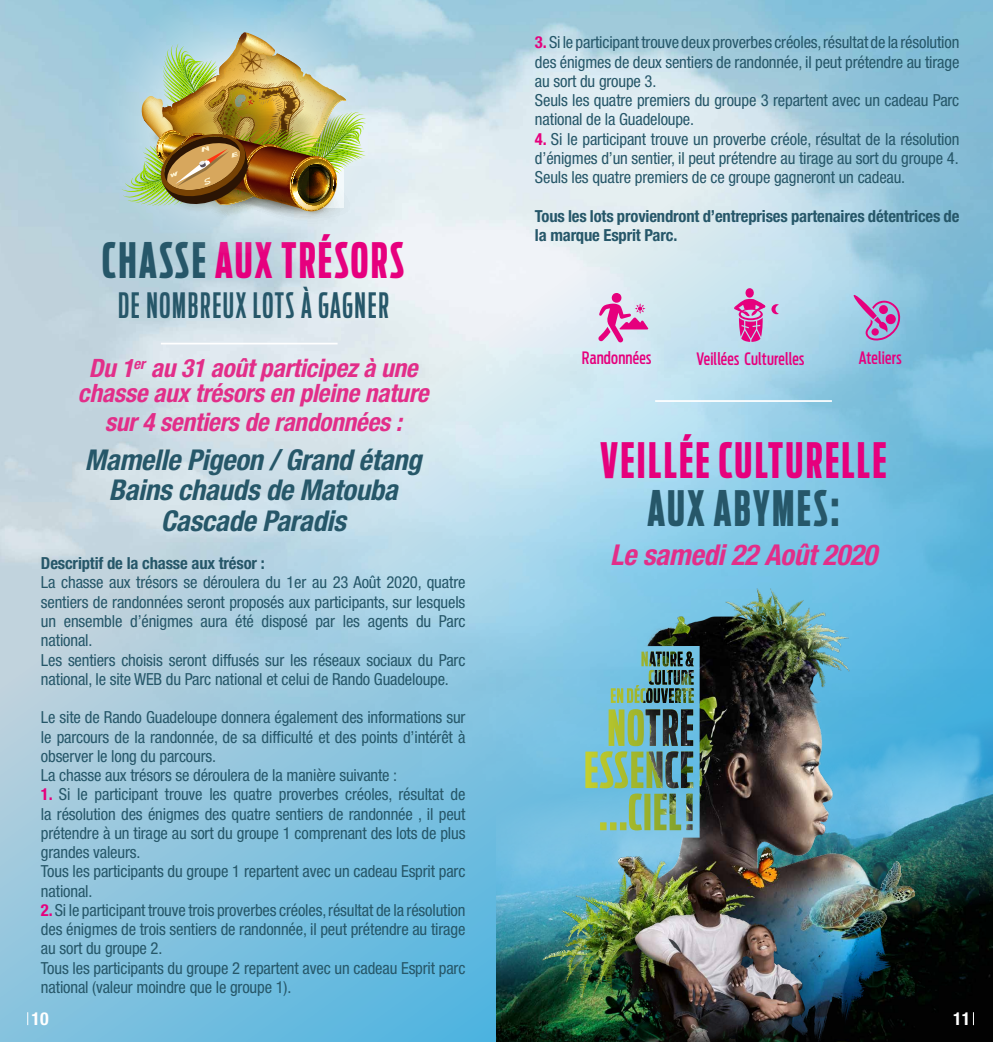
<style>
.page{position:relative;width:993px;height:1042px;background:#fff}
.page>*{position:absolute;margin:0;border:0;box-sizing:border-box;transform-origin:0 0}
.t1{font:700 48.3px "Antenna Comp";letter-spacing:.05em;color:#e6007d}
.t2{font:700 48.3px "Antenna Comp";letter-spacing:.05em;color:#e6007e}
.t3{font:700 48.3px "Antenna Comp";letter-spacing:.05em;color:#265769}
.t4{font:500 34.65px "Antenna Comp";letter-spacing:.05em;color:#265769}
.t5{font:italic 700 condensed 28.7px/30.4px "Helvetica Neue LT Std";letter-spacing:-.01em;color:#265769;text-align:center}
.t6{font:italic 700 condensed 28.7px "Helvetica Neue LT Std";letter-spacing:-.01em;color:#e22e89}
.t7{font:italic 700 condensed 25.38px/25.4px "Helvetica Neue LT Std";letter-spacing:-.01em;color:#e22e89;text-align:center}
.t8{font:700 condensed 17.85px "Helvetica Neue LT Std";color:#fff}
.t9{font:500 16.97px "Antenna Extra Cond";letter-spacing:.01em;color:#e6007d}
.t10{font:condensed 16.62px/19.2px "Helvetica Neue LT Std";letter-spacing:-.01em;color:#265769}
.t11{font:700 condensed 16.62px/19.2px "Helvetica Neue LT Std";letter-spacing:-.01em;color:#265769}
.s1{color:#265769}
.s2{font-weight:700;color:#e6007d}
</style>
<div class="page">
<img style="left:0;top:0;width:992px;height:1042px">
<img style="left:496px;top:670px;width:496px;height:372px">
<svg style="left:972px;top:1012px;width:1px;height:13px"></svg>
<svg style="left:27px;top:1012px;width:1px;height:13px"></svg>
<svg style="left:57px;top:0;width:359px;height:253px;background:#b6d5e2"></svg>
<img style="left:122px;top:33px;width:243px;height:195px">
<hr style="left:655px;top:400px;width:176px;height:2px;background:#fff">
<hr style="left:161px;top:343px;width:176px;height:1px;background:#fff">
<svg style="left:852px;top:294px;width:48px;height:47px;background:#aa97c9"></svg>
<div style="left:871px;top:328px;width:7px;height:8px;background:#e6007d;border-radius:50%"></div>
<svg style="left:598px;top:293px;width:50px;height:49px;background:#de9dcc"></svg>
<svg style="left:733px;top:288px;width:32px;height:54px;background:#d17ebc"></svg>
<svg style="left:771px;top:304px;width:7px;height:10px"></svg>
<img style="left:539px;top:554px;width:426px;height:488px">
<img style="left:635px;top:651px;width:58px;height:52px">
<img style="left:630px;top:843px;width:279px;height:199px">
<h1 class="t2" style="left:102px;top:231px;width:304px"><span class="s1">CHASSE</span> AUX TRÉSORS</h1>
<h2 class="t4" style="left:118px;top:284px;width:272px">DE NOMBREUX LOTS À GAGNER</h2>
<h3 class="t7" style="left:78px;top:355px;width:352px">Du 1<sup>er</sup> au 31 août participez à une chasse aux trésors en pleine nature</h3>
<h3 class="t7" style="left:105px;top:409px;width:298px">sur 4 sentiers de randonnées :</h3>
<h3 class="t5" style="left:85px;top:445px;width:338px">Mamelle Pigeon / Grand étang<br>Bains chauds de Matouba<br>Cascade Paradis</h3>
<p class="t11" style="left:41px;top:553px;width:225px">Descriptif de la chasse aux trésor :</p>
<p class="t10" style="left:41px;top:573px;width:426px">La chasse aux trésors se déroulera du 1er au 23 Août 2020, quatre sentiers de randonnées seront proposés aux participants, sur lesquels un ensemble d’énigmes aura été disposé par les agents du Parc national.<br>Les sentiers choisis seront diffusés sur les réseaux sociaux du Parc national, le site WEB du Parc national et celui de Rando Guadeloupe.</p>
<p class="t10" style="left:41px;top:707px;width:426px">Le site de Rando Guadeloupe donnera également des informations sur le parcours de la randonnée, de sa difficulté et des points d’intérêt à observer le long du parcours.<br>La chasse aux trésors se déroulera de la manière suivante :</p>
<p class="t10" style="left:41px;top:784px;width:426px"><span class="s2">1.</span> Si le participant trouve les quatre proverbes créoles, résultat de la résolution des énigmes des quatre sentiers de randonnée , il peut prétendre à un tirage au sort du groupe 1 comprenant des lots de plus grandes valeurs.<br>Tous les participants du groupe 1 repartent avec un cadeau Esprit parc national.</p>
<p class="t10" style="left:41px;top:900px;width:426px"><span class="s2">2.</span> Si le participant trouve trois proverbes créoles, résultat de la résolution des énigmes de trois sentiers de randonnée, il peut prétendre au tirage au sort du groupe 2.<br>Tous les participants du groupe 2 repartent avec un cadeau Esprit parc national (valeur moindre que le groupe 1).</p>
<p class="t10" style="left:535px;top:33px;width:426px"><span class="s2">3.</span> Si le participant trouve deux proverbes créoles, résultat de la résolution des énigmes de deux sentiers de randonnée, il peut prétendre au tirage au sort du groupe 3.<br>Seuls les quatre premiers du groupe 3 repartent avec un cadeau Parc national de la Guadeloupe.</p>
<p class="t10" style="left:535px;top:129px;width:426px;text-align:justify"><span class="s2">4.</span> Si le participant trouve un proverbe créole, résultat de la résolution d’énigmes d’un sentier, il peut prétendre au tirage au sort du groupe 4.<br>Seuls les quatre premiers de ce groupe gagneront un cadeau.</p>
<p class="t11" style="left:535px;top:206px;width:426px">Tous les lots proviendront d’entreprises partenaires détentrices de la marque Esprit Parc.</p>
<p class="t9" style="left:581px;top:348px;width:71px">Randonnées</p>
<p class="t9" style="left:696px;top:349px;width:109px">Veillées Culturelles</p>
<p class="t9" style="left:858px;top:348px;width:44px">Ateliers</p>
<h1 class="t1" style="left:600px;top:432px;width:287px">VEILLÉE CULTURELLE</h1>
<h1 class="t3" style="left:647px;top:480px;width:193px">AUX ABYMES:</h1>
<h3 class="t6" style="left:609px;top:537px;width:268px">Le samedi 22 Août 2020</h3>
<p class="t8" style="left:32px;top:1008px;width:19px">10</p>
<p class="t8" style="left:952px;top:1008px;width:19px">11</p>
</div>
